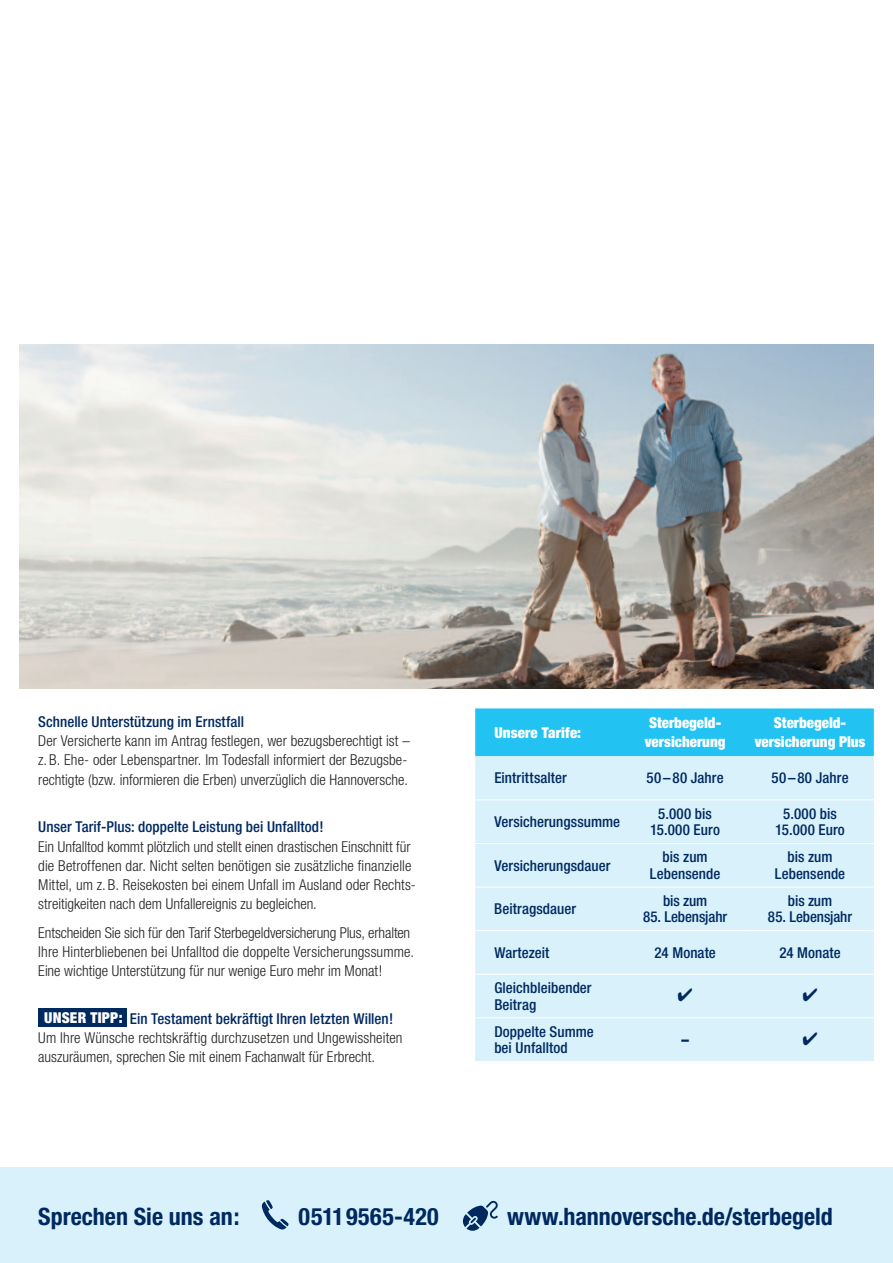
<style>
.page{position:relative;width:893px;height:1263px;background:#fff}
.page>*{position:absolute;margin:0;border:0;box-sizing:border-box;transform-origin:0 0}
.t1{font:700 condensed 24px "Helvetica Neue LT Std";color:#002960}
.t2{font:700 condensed 24px "Helvetica Neue LT Std";letter-spacing:.02em;color:#002960}
.t3{font:300 condensed 15px/19.2px "Helvetica Neue LT Std";letter-spacing:.005em;color:#231f20}
.t4{font:500 condensed 15px/16.5px "Helvetica Neue LT Std";letter-spacing:.005em;color:#002960;text-align:center}
.t5{font:900 condensed 15px/19.2px "Helvetica Neue LT Std";letter-spacing:-.005em;color:#fff}
.t6{font:900 condensed 15px "Helvetica Neue LT Std";color:#002960}
.s1{font-weight:900;color:#fff}
.s2{font-weight:500;color:#002960}
</style>
<div class="page">
<div style="left:0;top:1167px;width:893px;height:96px;background:#d8f1fb"></div>
<div style="left:475px;top:708px;width:399px;height:48px;background:#22c2f3"></div>
<div style="left:475px;top:756px;width:399px;height:305px;background:#d8f1fb"></div>
<hr style="left:475px;top:799px;width:149px;height:1px;background:#fff">
<hr style="left:624px;top:799px;width:122px;height:1px;background:#fff">
<hr style="left:746px;top:799px;width:128px;height:1px;background:#fff">
<hr style="left:475px;top:843px;width:149px;height:1px;background:#fff">
<hr style="left:624px;top:843px;width:122px;height:1px;background:#fff">
<hr style="left:746px;top:843px;width:128px;height:1px;background:#fff">
<hr style="left:475px;top:887px;width:149px;height:1px;background:#fff">
<hr style="left:624px;top:887px;width:122px;height:1px;background:#fff">
<hr style="left:746px;top:887px;width:128px;height:1px;background:#fff">
<hr style="left:475px;top:930px;width:149px;height:1px;background:#fff">
<hr style="left:624px;top:930px;width:122px;height:1px;background:#fff">
<hr style="left:746px;top:930px;width:128px;height:1px;background:#fff">
<hr style="left:475px;top:974px;width:149px;height:1px;background:#fff">
<hr style="left:624px;top:974px;width:122px;height:1px;background:#fff">
<hr style="left:746px;top:974px;width:128px;height:1px;background:#fff">
<hr style="left:475px;top:1017px;width:149px;height:1px;background:#fff">
<hr style="left:624px;top:1017px;width:122px;height:1px;background:#fff">
<hr style="left:746px;top:1017px;width:128px;height:1px;background:#fff">
<div style="left:38px;top:1008px;width:88px;height:19px;background:#002960"></div>
<img style="left:19px;top:344px;width:855px;height:345px">
<svg style="left:261px;top:1200px;width:28px;height:30px"></svg>
<svg style="left:463px;top:1201px;width:35px;height:30px"></svg>
<svg style="left:678px;top:988px;width:14px;height:13px"></svg>
<svg style="left:803px;top:988px;width:14px;height:13px"></svg>
<svg style="left:803px;top:1032px;width:14px;height:13px"></svg>
<p class="t4" style="left:38px;top:713px;width:207px">Schnelle Unterstützung im Ernstfall</p>
<p class="t3" style="left:38px;top:731px;width:373px">Der Versicherte kann im Antrag festlegen, wer bezugsberechtigt ist – z. B. Ehe- oder Lebenspartner. Im Todesfall informiert der Bezugsbe&shy;rechtigte (bzw. informieren die Erben) unverzüglich die Hannoversche.</p>
<p class="t4" style="left:38px;top:819px;width:287px">Unser Tarif-Plus: doppelte Leistung bei Unfalltod!</p>
<p class="t3" style="left:38px;top:836px;width:379px">Ein Unfalltod kommt plötzlich und stellt einen drastischen Einschnitt für die Betroffenen dar. Nicht selten benötigen sie zusätzliche finanzielle Mittel, um z. B. Reisekosten bei einem Unfall im Ausland oder Rechts&shy;streitigkeiten nach dem Unfallereignis zu begleichen.</p>
<p class="t3" style="left:38px;top:923px;width:377px">Entscheiden Sie sich für den Tarif Sterbegeldversicherung Plus, erhalten<br>Ihre Hinterbliebenen bei Unfalltod die doppelte Versicherungssumme.<br>Eine wichtige Unterstützung für nur wenige Euro mehr im Monat!</p>
<p class="t3" style="left:38px;top:1009px;width:366px;text-indent:6px"><span class="s1">Unser Tipp:</span> <span class="s2">Ein Testament bekräftigt Ihren letzten Willen!<br></span>Um Ihre Wünsche rechtskräftig durchzusetzen und Ungewissheiten auszuräumen, sprechen Sie mit einem Fachanwalt für Erbrecht.</p>
<p class="t5" style="left:494px;top:722px;width:88px">Unsere Tarife:</p>
<p class="t5" style="left:645px;top:713px;width:82px">Sterbegeld&shy;versicherung</p>
<p class="t5" style="left:755px;top:713px;width:112px;text-align:center">Sterbegeld&shy;versicherung Plus</p>
<p class="t4" style="left:494px;top:769px;width:74px">Eintrittsalter</p>
<p class="t4" style="left:647px;top:769px;width:79px">50 –80 Jahre</p>
<p class="t4" style="left:771px;top:769px;width:79px">50 –80 Jahre</p>
<p class="t4" style="left:494px;top:813px;width:127px">Versicherungssumme</p>
<p class="t4" style="left:650px;top:805px;width:71px">5.000 bis<br>15.000 Euro</p>
<p class="t4" style="left:775px;top:805px;width:71px">5.000 bis<br>15.000 Euro</p>
<p class="t4" style="left:494px;top:857px;width:118px">Versicherungsdauer</p>
<p class="t4" style="left:650px;top:849px;width:72px">bis zum<br>Lebensende</p>
<p class="t4" style="left:775px;top:849px;width:72px">bis zum<br>Lebensende</p>
<p class="t4" style="left:494px;top:900px;width:83px">Beitragsdauer</p>
<p class="t4" style="left:663px;top:892px;width:46px">bis zum</p>
<p class="t4" style="left:643px;top:909px;width:86px">85. Lebensjahr</p>
<p class="t4" style="left:788px;top:892px;width:46px">bis zum</p>
<p class="t4" style="left:768px;top:909px;width:86px">85. Lebensjahr</p>
<p class="t4" style="left:494px;top:944px;width:57px">Wartezeit</p>
<p class="t4" style="left:654px;top:944px;width:63px">24 Monate</p>
<p class="t4" style="left:779px;top:944px;width:63px">24 Monate</p>
<p class="t4" style="left:494px;top:979px;width:99px;text-align:left">Gleichbleibender<br>Beitrag</p>
<p class="t4" style="left:494px;top:1023px;width:101px;text-align:left">Doppelte Summe bei Unfalltod</p>
<p class="t6" style="left:681px;top:1030px;width:9px">–</p>
<h1 class="t1" style="left:38px;top:1202px;width:203px">Sprechen Sie uns an:</h1>
<h1 class="t2" style="left:299px;top:1202px;width:142px">0511 9565-420</h1>
<h1 class="t1" style="left:507px;top:1202px;width:327px">www.hannoversche.de/sterbegeld</h1>
</div>
